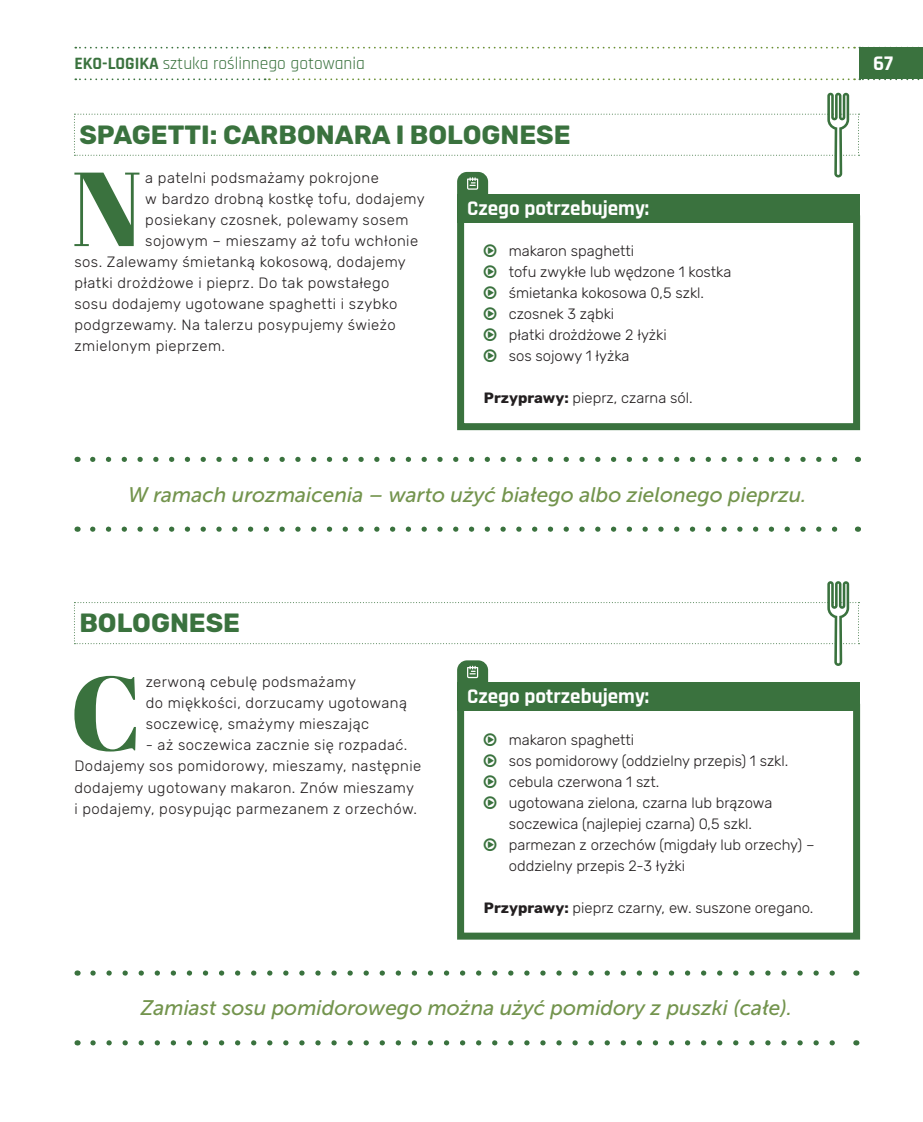
<style>
.page{position:relative;width:923px;height:1122px;background:#fff}
.page>*{position:absolute;margin:0;border:0;box-sizing:border-box;transform-origin:0 0}
.text_INICJAL{font:104.83px "Abril Fatface";color:#3a723e}
.text_SRODTYTUL{font:700 26.25px "Rubik";color:#3a723e}
.t1{font:italic 21px "Museo Sans 500";color:#73944d}
.t2{font:700 21px "Rajdhani";color:#fff}
.t3{font:17.5px "Rajdhani";color:#3a723e}
.text_INICJAL-2{font:300 14.88px/21px "Rubik";letter-spacing:.03em;color:#231f20}
.text_INICJAL-3{font:300 14.88px/21px "Rubik";color:#231f20}
.text_PUNKTOR{font:300 14.88px "Rubik";color:#231f20}
.s1{font-weight:700}
</style>
<div class="page">
<div style="left:457px;top:215px;width:403px;height:215px;border:7px solid #3a723e"></div>
<div style="left:457px;top:194px;width:403px;height:28px;background:#3a723e"></div>
<div style="left:457px;top:703px;width:403px;height:236px;border:7px solid #3a723e"></div>
<div style="left:457px;top:682px;width:403px;height:28px;background:#3a723e"></div>
<svg style="left:93px;top:456px;width:745px;height:6px"></svg>
<svg style="left:93px;top:526px;width:745px;height:5px"></svg>
<svg style="left:93px;top:970px;width:742px;height:5px"></svg>
<svg style="left:93px;top:1040px;width:742px;height:5px"></svg>
<svg style="left:74px;top:93px;width:785px;height:101px"></svg>
<svg style="left:74px;top:581px;width:785px;height:101px"></svg>
<div style="left:859px;top:48px;width:64px;height:31px;background:#3a723e"></div>
<svg style="left:75px;top:47px;width:184px;height:1px"></svg>
<svg style="left:75px;top:78px;width:184px;height:2px"></svg>
<svg style="left:854px;top:47px;width:69px;height:1px"></svg>
<svg style="left:265px;top:47px;width:583px;height:1px"></svg>
<svg style="left:854px;top:78px;width:66px;height:2px"></svg>
<svg style="left:265px;top:78px;width:583px;height:2px"></svg>
<p class="t3" style="left:74px;top:53px;width:292px"><span class="s1">EKO-LOGIKA</span> sztuka roślinnego gotowania</p>
<h3 class="t2" style="left:873px;top:51px;width:22px">67</h3>
<p class="text_SRODTYTUL" style="left:79px;top:119px;width:493px">SPAGETTI: CARBONARA I BOLOGNESE</p>
<p class="text_INICJAL" style="left:72px;top:135px;width:72px">N</p>
<p class="text_INICJAL-2" style="left:145px;top:168px;width:235px">a patelni podsmażamy pokrojone</p>
<p class="text_INICJAL-2" style="left:145px;top:189px;width:281px">w bardzo drobną kostkę tofu, dodajemy</p>
<p class="text_INICJAL-2" style="left:145px;top:210px;width:265px">posiekany czosnek, polewamy sosem</p>
<p class="text_INICJAL-2" style="left:145px;top:231px;width:274px">sojowym – mieszamy aż tofu wchłonie</p>
<p class="text_INICJAL-2" style="left:74px;top:252px;width:333px">sos. Zalewamy śmietanką kokosową, dodajemy</p>
<p class="text_INICJAL-2" style="left:74px;top:273px;width:316px">płatki drożdżowe i pieprz. Do tak powstałego</p>
<p class="text_INICJAL-2" style="left:74px;top:294px;width:325px">sosu dodajemy ugotowane spaghetti i szybko</p>
<p class="text_INICJAL-2" style="left:74px;top:315px;width:323px">podgrzewamy. Na talerzu posypujemy świeżo</p>
<p class="text_INICJAL-2" style="left:74px;top:336px;width:152px">zmielonym pieprzem.</p>
<p class="t2" style="left:467px;top:195px;width:184px">Czego potrzebujemy:</p>
<p class="text_INICJAL-3" style="left:509px;top:241px;width:127px">makaron spaghetti</p>
<p class="text_INICJAL-3" style="left:509px;top:262px;width:224px">tofu zwykłe lub wędzone 1 kostka</p>
<p class="text_INICJAL-3" style="left:509px;top:283px;width:197px">śmietanka kokosowa 0,5 szkl.</p>
<p class="text_INICJAL-3" style="left:509px;top:304px;width:107px">czosnek 3 ząbki</p>
<p class="text_INICJAL-3" style="left:509px;top:325px;width:159px">płatki drożdżowe 2 łyżki</p>
<p class="text_INICJAL-3" style="left:509px;top:346px;width:122px">sos sojowy 1 łyżka</p>
<p class="text_PUNKTOR" style="left:484px;top:390px;width:210px"><span class="s1">Przyprawy:</span> pieprz, czarna sól.</p>
<p class="t1" style="left:128px;top:483px;width:680px">W ramach urozmaicenia – warto użyć białego albo zielonego pieprzu.</p>
<p class="text_SRODTYTUL" style="left:79px;top:607px;width:162px">BOLOGNESE</p>
<p class="text_INICJAL" style="left:70px;top:639px;width:74px">C</p>
<p class="text_INICJAL-2" style="left:146px;top:672px;width:263px">zerwoną cebulę podsmażamy<br>do miękkości, dorzucamy ugotowaną soczewicę, smażymy mieszając</p>
<p class="text_INICJAL-2" style="left:74px;top:735px;width:348px;text-indent:71px">- aż soczewica zacznie się rozpadać.<br>Dodajemy sos pomidorowy, mieszamy, następnie dodajemy ugotowany makaron. Znów mieszamy<br>i podajemy, posypując parmezanem z orzechów.</p>
<p class="t2" style="left:467px;top:683px;width:184px">Czego potrzebujemy:</p>
<p class="text_INICJAL-3" style="left:509px;top:729px;width:127px">makaron spaghetti</p>
<p class="text_INICJAL-3" style="left:509px;top:750px;width:281px">sos pomidorowy (oddzielny przepis) 1 szkl.</p>
<p class="text_INICJAL-3" style="left:509px;top:771px;width:152px">cebula czerwona 1 szt.</p>
<p class="text_INICJAL-3" style="left:509px;top:792px;width:265px">ugotowana zielona, czarna lub brązowa soczewica (najlepiej czarna) 0,5 szkl.</p>
<p class="text_INICJAL-3" style="left:509px;top:834px;width:307px">parmezan z orzechów (migdały lub orzechy) – oddzielny przepis 2-3 łyżki</p>
<p class="text_PUNKTOR" style="left:484px;top:899px;width:331px"><span class="s1">Przyprawy:</span> pieprz czarny, ew. suszone oregano.</p>
<p class="t1" style="left:141px;top:996px;width:652px">Zamiast sosu pomidorowego można użyć pomidory z puszki (całe).</p>
</div>
